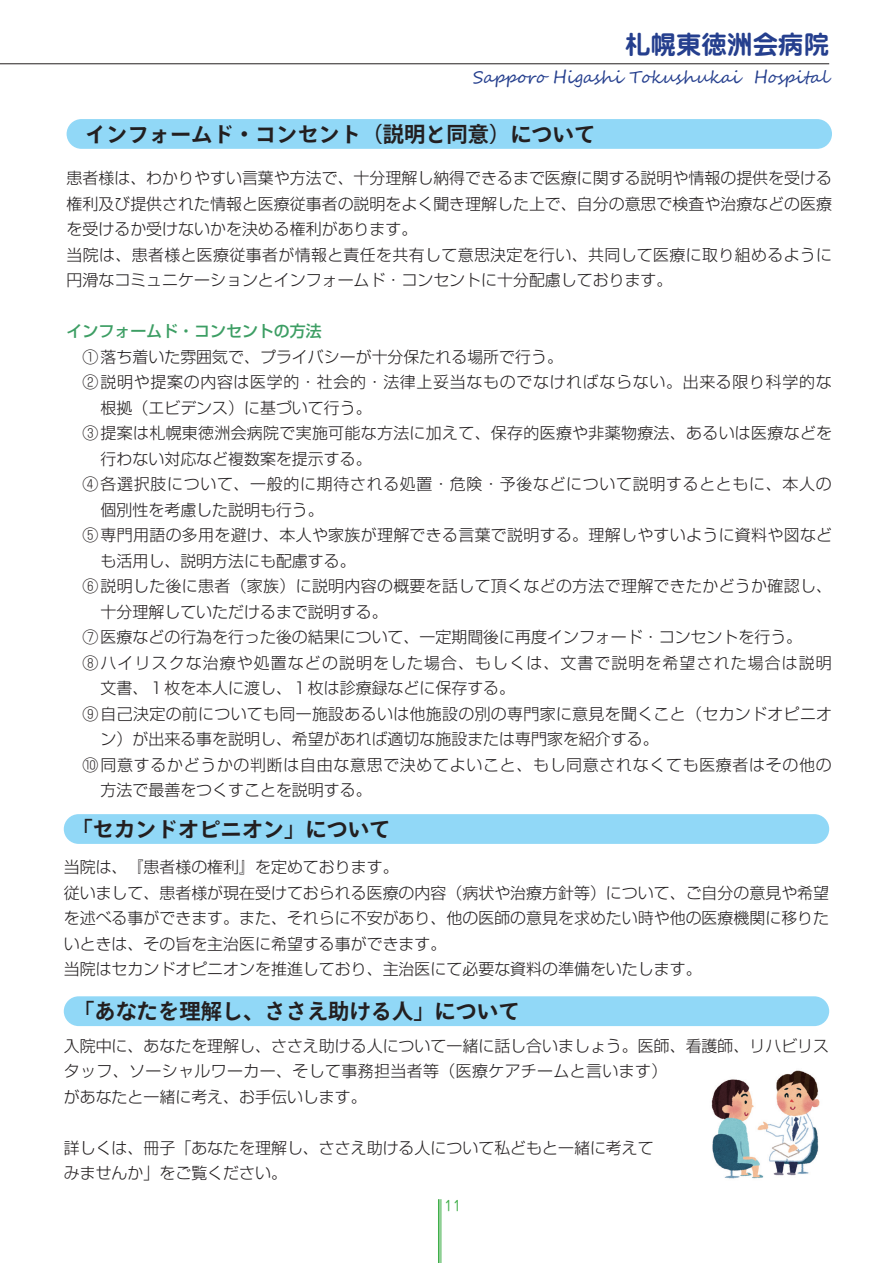
<style>
.page{position:relative;width:893px;height:1263px;background:#fff}
.page>*{position:absolute;margin:0;border:0;box-sizing:border-box;transform-origin:0 0}
.t1{font:700 25.5px "Jun 501 Pro";color:#253f8e}
.t2{font:700 21.3px "Ryo Gothic Plus N";color:#231f20}
.t3{font:16.95px "Segoe Script";color:#253f8e}
.t4{font:300 15.9px/25.5px "Shin Go Pro";color:#231f20}
.t5{font:300 15.9px "Shin Go Pro";letter-spacing:.02em;color:#231f20}
.t6{font:300 15.9px "Shin Go Pro";letter-spacing:.045em;color:#231f20}
.t7{font:300 15.9px "Shin Go Pro";letter-spacing:.07em;color:#231f20}
.t8{font:500 15.9px "Shin Go Pro";color:#3d9e64}
.t9{font:13.8px "Jun 201 Pro";color:#40ae49}
</style>
<div class="page">
<hr style="left:441px;top:1199px;width:1px;height:64px;background:#40ae49">
<hr style="left:438px;top:1199px;width:2px;height:64px;background:#40ae49">
<hr style="left:0;top:64px;width:829px;height:1px;background:#231f20">
<div style="left:67px;top:119px;width:765px;height:30px;background:#91d8f7;border-radius:15px"></div>
<div style="left:64px;top:814px;width:765px;height:30px;background:#91d8f7;border-radius:15px"></div>
<div style="left:64px;top:996px;width:765px;height:30px;background:#91d8f7;border-radius:15px"></div>
<img style="left:711px;top:1070px;width:109px;height:109px">
<h1 class="t1" style="left:625px;top:24px;width:206px">札幌東徳洲会病院</h1>
<p class="t3" style="left:473px;top:63px;width:358px">Sapporo Higashi Tokushukai Hospital</p>
<h2 class="t2" style="left:85px;top:120px;width:512px">インフォームド・コンセント（説明と同意）について</h2>
<p class="t4" style="left:67px;top:163px;width:767px">患者様は、わかりやすい言葉や方法で、十分理解し納得できるまで医療に関する説明や情報の提供を受ける権利及び提供された情報と医療従事者の説明をよく聞き理解した上で、自分の意思で検査や治療などの医療を受けるか受けないかを決める権利があります。<br>当院は、患者様と医療従事者が情報と責任を共有して意思決定を行い、共同して医療に取り組めるように円滑なコミュニケーションとインフォームド・コンセントに十分配慮しております。</p>
<p class="t8" style="left:67px;top:318px;width:257px">インフォームド・コンセントの方法</p>
<p class="t4" style="left:67px;top:342px;width:498px">　① 落ち着いた雰囲気で、プライバシーが十分保たれる場所で行う。</p>
<p class="t6" style="left:67px;top:369px;width:767px">　② 説明や提案の内容は医学的・社会的・法律上妥当なものでなければならない。出来る限り科学的な</p>
<p class="t4" style="left:101px;top:393px;width:273px">根拠（エビデンス）に基づいて行う。</p>
<p class="t5" style="left:67px;top:420px;width:767px">　③ 提案は札幌東徳洲会病院で実施可能な方法に加えて、保存的医療や非薬物療法、あるいは医療などを</p>
<p class="t4" style="left:101px;top:444px;width:273px">行わない対応など複数案を提示する。</p>
<p class="t6" style="left:67px;top:471px;width:767px">　④ 各選択肢について、一般的に期待される処置・危険・予後などについて説明するとともに、本人の</p>
<p class="t4" style="left:101px;top:495px;width:225px">個別性を考慮した説明も行う。</p>
<p class="t5" style="left:67px;top:522px;width:767px">　⑤ 専門用語の多用を避け、本人や家族が理解できる言葉で説明する。理解しやすいように資料や図など</p>
<p class="t4" style="left:101px;top:546px;width:257px">も活用し、説明方法にも配慮する。</p>
<p class="t5" style="left:67px;top:573px;width:767px">　⑥ 説明した後に患者（家族）に説明内容の概要を話して頂くなどの方法で理解できたかどうか確認し、</p>
<p class="t4" style="left:101px;top:597px;width:289px">十分理解していただけるまで説明する。</p>
<p class="t4" style="left:67px;top:623px;width:737px">　⑦ 医療などの行為を行った後の結果について、一定期間後に再度インフォード・コンセントを行う。</p>
<p class="t7" style="left:67px;top:650px;width:767px">　⑧ ハイリスクな治療や処置などの説明をした場合、もしくは、文書で説明を希望された場合は説明</p>
<p class="t4" style="left:101px;top:674px;width:416px">文書、１枚を本人に渡し、１枚は診療録などに保存する。</p>
<p class="t5" style="left:67px;top:701px;width:767px">　⑨ 自己決定の前についても同一施設あるいは他施設の別の専門家に意見を聞くこと（セカンドオピニオ</p>
<p class="t4" style="left:101px;top:725px;width:560px">ン）が出来る事を説明し、希望があれば適切な施設または専門家を紹介する。</p>
<p class="t6" style="left:67px;top:752px;width:767px">　⑩ 同意するかどうかの判断は自由な意思で決めてよいこと、もし同意されなくても医療者はその他の</p>
<p class="t4" style="left:101px;top:776px;width:273px">方法で最善をつくすことを説明する。</p>
<h2 class="t2" style="left:72px;top:815px;width:320px">「セカンドオピニオン」について</h2>
<p class="t4" style="left:64px;top:852px;width:767px">当院は、『患者様の権利』を定めております。<br>従いまして、患者様が現在受けておられる医療の内容（病状や治療方針等）について、ご自分の意見や希望を述べる事ができます。また、それらに不安があり、他の医師の意見を求めたい時や他の医療機関に移りたいときは、その旨を主治医に希望する事ができます。<br>当院はセカンドオピニオンを推進しており、主治医にて必要な資料の準備をいたします。</p>
<h2 class="t2" style="left:73px;top:998px;width:448px">「あなたを理解し、ささえ助ける人」について</h2>
<p class="t4" style="left:64px;top:1031px;width:767px">入院中に、あなたを理解し、ささえ助ける人について一緒に話し合いましょう。医師、看護師、リハビリスタッフ、ソーシャルワーカー、そして事務担当者等（医療ケアチームと言います）<br>があなたと一緒に考え、お手伝いします。</p>
<p class="t4" style="left:64px;top:1133px;width:591px">詳しくは、冊子「あなたを理解し、ささえ助ける人について私どもと一緒に考えてみませんか」をご覧ください。</p>
<p class="t9" style="left:444px;top:1195px;width:19px">11</p>
</div>
